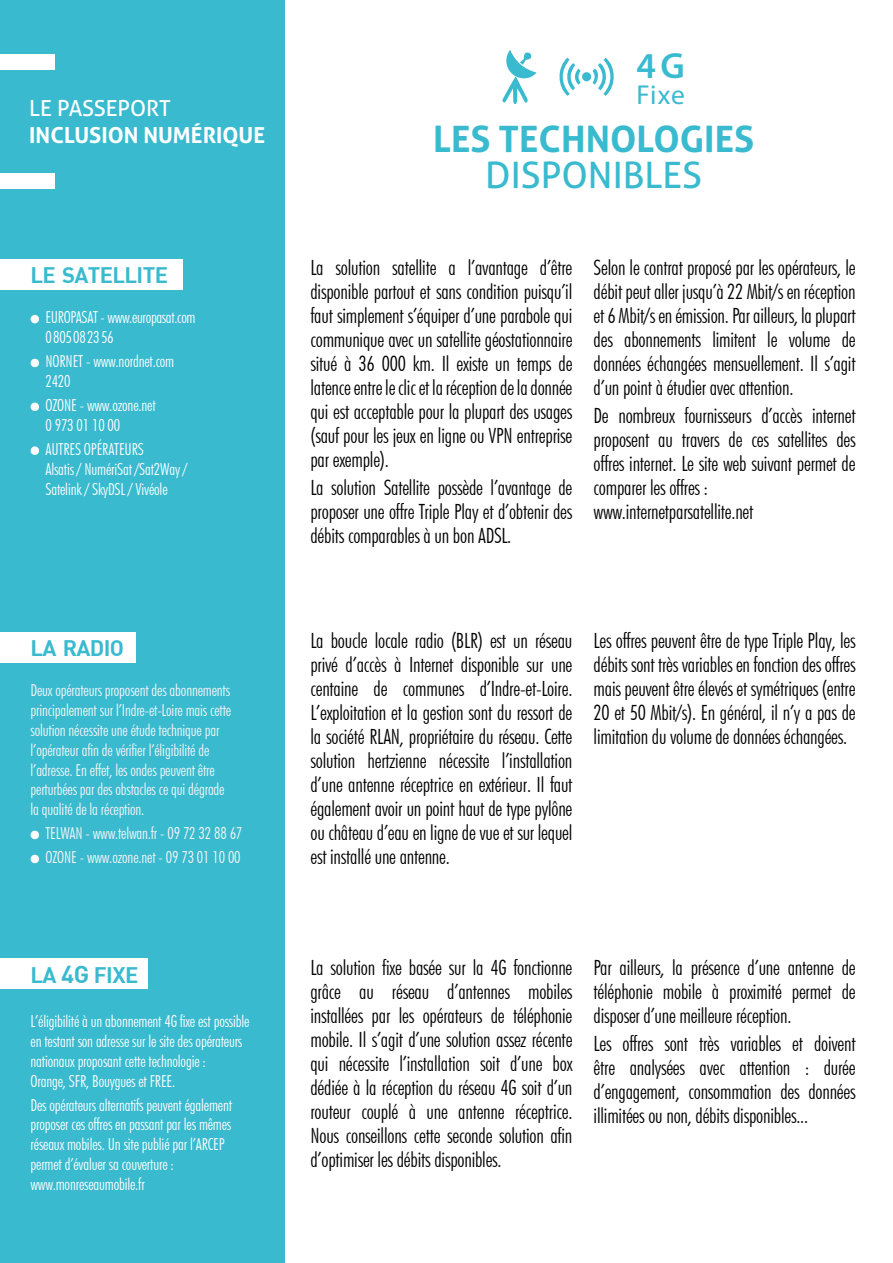
<style>
.page{position:relative;width:893px;height:1263px;background:#fff}
.page>*{position:absolute;margin:0;border:0;box-sizing:border-box;transform-origin:0 0}
.t1{font:600 36.6px "Myriad Pro";color:#39bacf}
.t2{font:700 36.45px "Aller";color:#39bacf}
.t3{font:36.45px "Aller";color:#39bacf}
.t4{font:27.45px "Myriad Pro";color:#39bacf}
.t5{font:22.05px "DIN Bold";letter-spacing:-.03em;color:#39bacf}
.t6{font:700 22.05px "Aller";color:#fff}
.t7{font:22.05px "Aller";color:#fff}
.t8{font:300 condensed 21px/24px "Futura BT";letter-spacing:-.01em;color:#000;text-align:justify}
.t9{font:300 condensed 16.5px/19.8px "Futura BT";letter-spacing:-.01em;color:#fff}
.t10{font:300 condensed 16.5px/19.8px "Futura BT";letter-spacing:-.01em;color:#f6f6f6}
.s1{font-size:24px}
</style>
<div class="page">
<div style="left:0;top:0;width:285px;height:1263px;background:#39bacf"></div>
<svg style="left:502px;top:50px;width:35px;height:54px"></svg>
<svg style="left:557px;top:58px;width:13px;height:38px"></svg>
<svg style="left:598px;top:58px;width:16px;height:38px"></svg>
<svg style="left:565px;top:63px;width:10px;height:27px"></svg>
<div style="left:582px;top:72px;width:9px;height:9px;background:#39bacf;border-radius:50%"></div>
<svg style="left:592px;top:69px;width:7px;height:16px"></svg>
<svg style="left:574px;top:69px;width:7px;height:16px"></svg>
<div style="left:0;top:259px;width:183px;height:31px;background:#fff"></div>
<div style="left:31px;top:315px;width:8px;height:8px;background:#fff;border-radius:50%"></div>
<div style="left:31px;top:359px;width:8px;height:8px;background:#fff;border-radius:50%"></div>
<div style="left:31px;top:403px;width:8px;height:8px;background:#fff;border-radius:50%"></div>
<div style="left:31px;top:446px;width:8px;height:9px;background:#fff;border-radius:50%"></div>
<div style="left:0;top:959px;width:147px;height:30px;background:#fff"></div>
<div style="left:0;top:632px;width:135px;height:30px;background:#fff"></div>
<div style="left:31px;top:831px;width:8px;height:8px;background:#fff;border-radius:50%"></div>
<div style="left:31px;top:855px;width:8px;height:8px;background:#fff;border-radius:50%"></div>
<div style="left:0;top:173px;width:54px;height:15px;background:#fff"></div>
<div style="left:0;top:54px;width:54px;height:15px;background:#fff"></div>
<p class="t7" style="left:29px;top:95px;width:143px">LE PASSEPORT</p>
<p class="t6" style="left:29px;top:121px;width:237px">INCLUSION NUMÉRIQUE</p>
<p class="t5" style="left:31px;top:261px;width:139px">LE SATELLITE</p>
<p class="t9" style="left:45px;top:307px;width:152px">EUROPASAT - www.europasat.com<br>0805082356</p>
<p class="t9" style="left:45px;top:351px;width:130px">NORNET - www.nordnet.com<br>2420</p>
<p class="t9" style="left:45px;top:395px;width:112px">OZONE - www.ozone.net<br>0 973 01 10 00</p>
<p class="t9" style="left:45px;top:439px;width:144px">AUTRES OPÉRATEURS<br>Alsatis / NumériSat /Sat2Way /<br>Satelink / SkyDSL / Vivéole</p>
<p class="t5" style="left:31px;top:634px;width:95px">LA RADIO</p>
<p class="t10" style="left:31px;top:680px;width:202px">Deux opérateurs proposent des abonnements principalement sur l’Indre-et-Loire mais cette solution nécessite une étude technique par l’opérateur afin de vérifier l’éligibilité de l’adresse. En effet, les ondes peuvent être perturbées par des obstacles ce qui dégrade la qualité de la réception.</p>
<p class="t10" style="left:45px;top:821px;width:198px;line-height:24px">TELWAN - www.telwan.fr - 09 72 32 88 67<br>OZONE - www.ozone.net - 09 73 01 10 00</p>
<p class="t5" style="left:31px;top:960px;width:109px">LA <span class="s1">4G</span> FIXE</p>
<p class="t9" style="left:31px;top:1011px;width:220px">L’éligibilité à un abonnement 4G fixe est possible en testant son adresse sur le site des opérateurs nationaux proposant cette technologie :<br>Orange, SFR, Bouygues et FREE.</p>
<p class="t9" style="left:31px;top:1095px;width:203px">Des opérateurs alternatifs peuvent également proposer ces offres en passant par les mêmes réseaux mobiles. Un site publié par l’ARCEP permet d’évaluer sa couverture : www.monreseaumobile.fr</p>
<h1 class="t1" style="left:637px;top:43px;width:50px">4G</h1>
<h3 class="t4" style="left:637px;top:77px;width:50px">Fixe</h3>
<h2 class="t2" style="left:433px;top:117px;width:322px">LES TECHNOLOGIES</h2>
<h2 class="t3" style="left:485px;top:153px;width:218px">DISPONIBLES</h2>
<p class="t8" style="left:310px;top:255px;width:263px">La solution satellite a l’avantage d’être disponible partout et sans condition puisqu’il faut simplement s’équiper d’une parabole qui communique avec un satellite géostationnaire situé à 36 000 km. Il existe un temps de latence entre le clic et la réception de la donnée qui est acceptable pour la plupart des usages (sauf pour les jeux en ligne ou VPN entreprise par exemple).</p>
<p class="t8" style="left:310px;top:476px;width:263px">La solution Satellite possède l’avantage de proposer une offre Triple Play et d’obtenir des débits comparables à un bon ADSL.</p>
<p class="t8" style="left:594px;top:256px;width:263px">Selon le contrat proposé par les opérateurs, le débit peut aller jusqu’à 22 Mbit/s en réception et 6 Mbit/s en émission. Par ailleurs, la plupart des abonnements limitent le volume de données échangées mensuellement. Il s’agit d’un point à étudier avec attention.</p>
<p class="t8" style="left:594px;top:404px;width:263px;text-align:left">De nombreux fournisseurs d’accès internet proposent au travers de ces satellites des offres internet. Le site web suivant permet de comparer les offres : www.internetparsatellite.net</p>
<p class="t8" style="left:310px;top:628px;width:263px">La boucle locale radio (BLR) est un réseau privé d’accès à Internet disponible sur une centaine de communes d’Indre-et-Loire.<br>L’exploitation et la gestion sont du ressort de la société RLAN, propriétaire du réseau. Cette solution hertzienne nécessite l’installation d’une antenne réceptrice en extérieur. Il faut également avoir un point haut de type pylône ou château d’eau en ligne de vue et sur lequel est installé une antenne.</p>
<p class="t8" style="left:594px;top:628px;width:263px">Les offres peuvent être de type Triple Play, les débits sont très variables en fonction des offres mais peuvent être élevés et symétriques (entre 20 et 50 Mbit/s). En général, il n’y a pas de limitation du volume de données échangées.</p>
<p class="t8" style="left:310px;top:955px;width:263px">La solution fixe basée sur la 4G fonctionne grâce au réseau d’antennes mobiles installées par les opérateurs de téléphonie mobile. Il s’agit d’une solution assez récente qui nécessite l’installation soit d’une box dédiée à la réception du réseau 4G soit d’un routeur couplé à une antenne réceptrice.<br>Nous conseillons cette seconde solution afin d’optimiser les débits disponibles.</p>
<p class="t8" style="left:594px;top:955px;width:263px">Par ailleurs, la présence d’une antenne de téléphonie mobile à proximité permet de disposer d’une meilleure réception.</p>
<p class="t8" style="left:594px;top:1031px;width:263px">Les offres sont très variables et doivent être analysées avec attention : durée d’engagement, consommation des données illimitées ou non, débits disponibles...</p>
</div>
